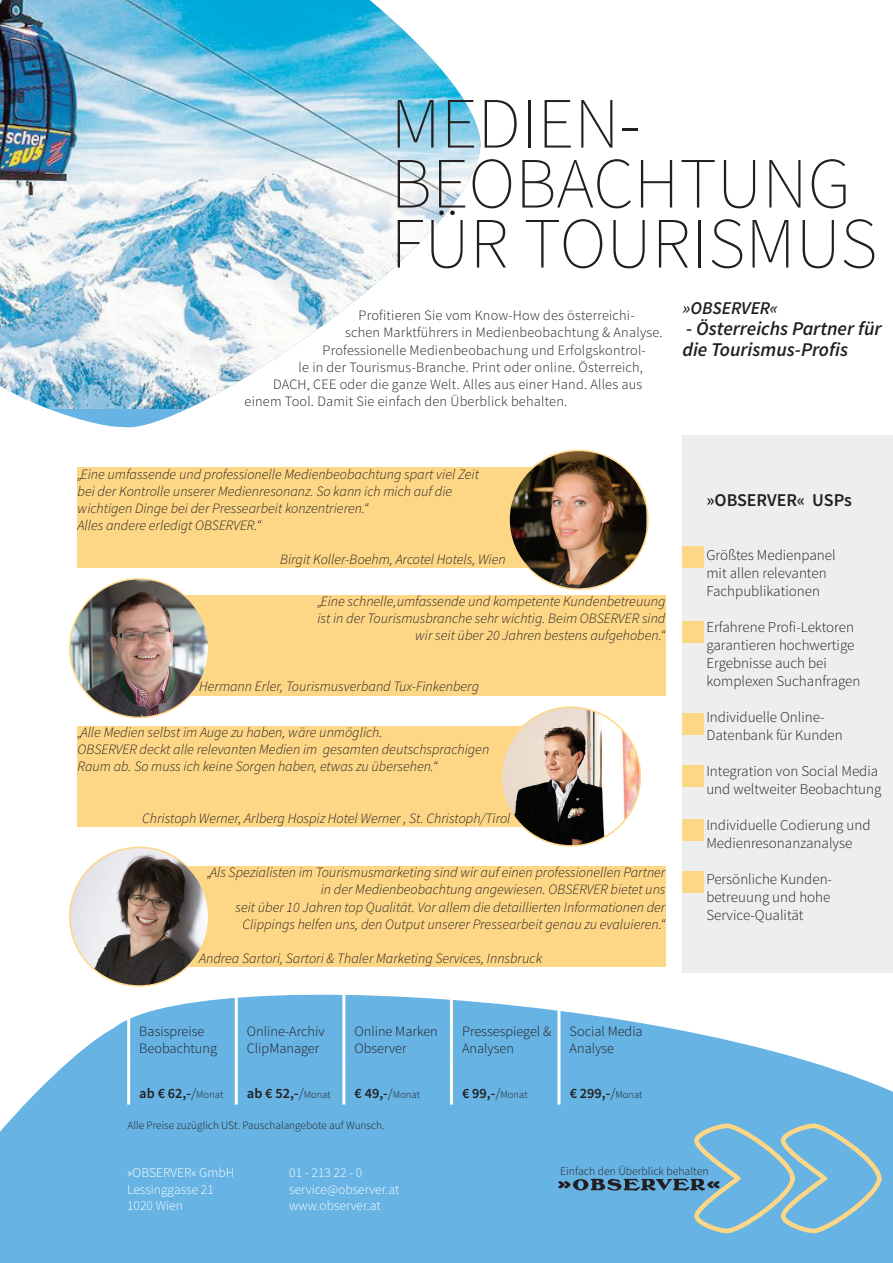
<style>
.page{position:relative;width:893px;height:1263px;background:#fff}
.page>*{position:absolute;margin:0;border:0;box-sizing:border-box;transform-origin:0 0}
.t1{font:200 72px/60px "Source Sans Pro";color:#231f20}
.t2{font:italic 600 19.5px/21px "Source Sans Pro";color:#231f20}
.t3{font:600 18px "Source Sans Pro";color:#231f20}
.t4{font:italic 600 18px "Source Sans Pro";color:#231f20}
.t5{font:300 15px/18px "Source Sans Pro";color:#231f20}
.t6{font:italic 300 14.25px/17.1px "Source Sans Pro";color:#231f20}
.t7{font:300 14.25px/16.5px "Source Sans Pro";letter-spacing:.015em;color:#231f20}
.t8{font:600 14.25px "Source Sans Pro";color:#231f20}
.t9{font:300 13.5px "Source Sans Pro";color:#fff}
.t10{font:300 11.7px "Source Sans Pro";color:#231f20}
.t11{font:300 11.25px "Source Sans Pro";color:#231f20}
.s1{font-weight:300}
.s2{font-weight:300;font-size:10.5px}
</style>
<div class="page">
<svg style="left:0;top:951px;width:893px;height:312px;fill:#67b3e3"></svg>
<svg style="left:49px;top:409px;width:138px;height:19px;fill:#67b3e3"></svg>
<img style="left:0;top:0;width:480px;height:409px">
<div style="left:78px;top:468px;width:493px;height:100px;background:#fed786"></div>
<div style="left:682px;top:435px;width:211px;height:537px;background:#eeeeef"></div>
<hr style="left:127px;top:986px;width:3px;height:73px;background:#fff">
<hr style="left:235px;top:986px;width:3px;height:73px;background:#fff">
<hr style="left:342px;top:986px;width:3px;height:73px;background:#fff">
<hr style="left:450px;top:986px;width:3px;height:73px;background:#fff">
<hr style="left:557px;top:986px;width:3px;height:73px;background:#fff">
<hr style="left:127px;top:1059px;width:3px;height:45px;background:#fff">
<hr style="left:235px;top:1059px;width:3px;height:45px;background:#fff">
<hr style="left:342px;top:1059px;width:3px;height:45px;background:#fff">
<hr style="left:450px;top:1059px;width:3px;height:45px;background:#fff">
<hr style="left:557px;top:1059px;width:3px;height:45px;background:#fff">
<img style="left:509px;top:450px;width:138px;height:139px">
<div style="left:172px;top:595px;width:493px;height:100px;background:#fed786"></div>
<img style="left:70px;top:579px;width:139px;height:138px;border-radius:69px">
<div style="left:78px;top:726px;width:493px;height:100px;background:#fed786"></div>
<img style="left:501px;top:707px;width:139px;height:139px;border-radius:69px">
<div style="left:172px;top:867px;width:493px;height:100px;background:#fed786"></div>
<img style="left:70px;top:847px;width:139px;height:139px;border-radius:69px">
<div style="left:682px;top:546px;width:22px;height:22px;background:#fed786"></div>
<div style="left:682px;top:621px;width:22px;height:21px;background:#fed786"></div>
<div style="left:682px;top:713px;width:22px;height:21px;background:#fed786"></div>
<div style="left:682px;top:765px;width:22px;height:22px;background:#fed786"></div>
<div style="left:682px;top:819px;width:22px;height:21px;background:#fed786"></div>
<div style="left:682px;top:871px;width:22px;height:21px;background:#fed786"></div>
<svg style="left:558px;top:1121px;width:325px;height:115px;background:#72b2d5"></svg>
<h1 class="t1" style="left:390px;top:94px;width:488px">MEDIEN-<br>BEOBACHTUNG für TOURISMUS</h1>
<p class="t7" style="left:359px;top:307px;width:278px">Profitieren Sie vom Know-How des österreichi-</p>
<p class="t7" style="left:345px;top:325px;width:319px">schen Marktführers in Medienbeobachtung &amp; Analyse.</p>
<p class="t7" style="left:323px;top:342px;width:325px">Professionelle Medienbeobachung und Erfolgskontrol-</p>
<p class="t7" style="left:299px;top:359px;width:346px">le in der Tourismus-Branche. Print oder online. Österreich,</p>
<p class="t7" style="left:273px;top:376px;width:371px">DACH, CEE oder die ganze Welt. Alles aus einer Hand. Alles aus</p>
<p class="t7" style="left:245px;top:393px;width:324px">einem Tool. Damit Sie einfach den Überblick behalten.</p>
<p class="t4" style="left:682px;top:297px;width:97px">»OBSERVER«</p>
<h2 class="t2" style="left:682px;top:318px;width:201px">- Österreichs Partner für die Tourismus-Profis</h2>
<p class="t6" style="left:78px;top:465px;width:403px">„Eine umfassende und professionelle Medienbeobachtung spart viel Zeit bei der Kontrolle unserer Medienresonanz. So kann ich mich auf die wichtigen Dinge bei der Pressearbeit konzentrieren.“<br>Alles andere erledigt OBSERVER.“</p>
<p class="t6" style="left:280px;top:551px;width:227px">Birgit Koller-Boehm, Arcotel Hotels, Wien</p>
<p class="t6" style="left:317px;top:592px;width:349px;text-align:right">„Eine schnelle,umfassende und kompetente Kundenbetreuung ist in der Tourismusbranche sehr wichtig. Beim OBSERVER sind wir seit über 20 Jahren bestens aufgehoben.“</p>
<p class="t6" style="left:199px;top:678px;width:281px">Hermann Erler, Tourismusverband Tux-Finkenberg</p>
<p class="t6" style="left:78px;top:724px;width:413px">„Alle Medien selbst im Auge zu haben, wäre unmöglich.<br>OBSERVER deckt alle relevanten Medien im gesamten deutschsprachigen<br>Raum ab. So muss ich keine Sorgen haben, etwas zu übersehen.“</p>
<p class="t6" style="left:142px;top:809px;width:370px">Christoph Werner, Arlberg Hospiz Hotel Werner , St. Christoph/Tirol</p>
<p class="t6" style="left:207px;top:864px;width:460px;text-align:right">„Als Spezialisten im Tourismusmarketing sind wir auf einen professionellen Partner in der Medienbeobachtung angewiesen. OBSERVER bietet uns<br>seit über 10 Jahren top Qualität. Vor allem die detaillierten Informationen der Clippings helfen uns, den Output unserer Pressearbeit genau zu evaluieren.“</p>
<p class="t6" style="left:199px;top:949px;width:344px">Andrea Sartori, Sartori &amp; Thaler Marketing Services, Innsbruck</p>
<p class="t7" style="left:139px;top:1023px;width:79px">Basispreise<br>Beobachtung</p>
<p class="t7" style="left:247px;top:1023px;width:79px">Online-Archiv<br>ClipManager</p>
<p class="t7" style="left:354px;top:1023px;width:85px">Online Marken<br>Observer</p>
<p class="t7" style="left:462px;top:1023px;width:91px">Pressespiegel &amp;<br>Analysen</p>
<p class="t7" style="left:570px;top:1023px;width:75px">Social Media<br>Analyse</p>
<p class="t8" style="left:139px;top:1084px;width:85px">ab € 62,-<span class="s1">/</span><span class="s2">Monat</span></p>
<p class="t8" style="left:247px;top:1084px;width:85px">ab € 52,-<span class="s1">/</span><span class="s2">Monat</span></p>
<p class="t8" style="left:354px;top:1084px;width:67px">€ 49,-<span class="s1">/</span><span class="s2">Monat</span></p>
<p class="t8" style="left:462px;top:1084px;width:67px">€ 99,-<span class="s1">/</span><span class="s2">Monat</span></p>
<p class="t8" style="left:570px;top:1084px;width:74px">€ 299,-<span class="s1">/</span><span class="s2">Monat</span></p>
<p class="t11" style="left:128px;top:1118px;width:259px">Alle Preise zuzüglich USt. Pauschalangebote auf Wunsch.</p>
<p class="t3" style="left:706px;top:489px;width:147px">»OBSERVER« USPs</p>
<p class="t5" style="left:706px;top:546px;width:131px">Größtes Medienpanel mit allen relevanten<br>Fachpublikationen</p>
<p class="t5" style="left:706px;top:618px;width:156px">Erfahrene Profi-Lektoren garantieren hochwertige<br>Ergebnisse auch bei komplexen Suchanfragen</p>
<p class="t5" style="left:706px;top:708px;width:138px">Individuelle Online-<br>Datenbank für Kunden</p>
<p class="t5" style="left:706px;top:762px;width:177px">Integration von Social Media und weltweiter Beobachtung</p>
<p class="t5" style="left:706px;top:816px;width:166px">Individuelle Codierung und<br>Medienresonanzanalyse</p>
<p class="t5" style="left:706px;top:870px;width:127px;text-align:justify">Persönliche Kunden&shy;betreuung und hohe Service-Qualität</p>
<p class="t9" style="left:127px;top:1165px;width:109px">»OBSERVER« GmbH</p>
<p class="t9" style="left:289px;top:1165px;width:75px">01 - 213 22 - 0</p>
<p class="t9" style="left:127px;top:1181px;width:88px">Lessinggasse 21</p>
<p class="t9" style="left:289px;top:1181px;width:112px">service@observer.at</p>
<p class="t9" style="left:127px;top:1197px;width:57px">1020 Wien</p>
<p class="t9" style="left:289px;top:1197px;width:93px">www.observer.at</p>
<p class="t10" style="left:560px;top:1164px;width:150px">Einfach den Überblick behalten</p>
</div>
